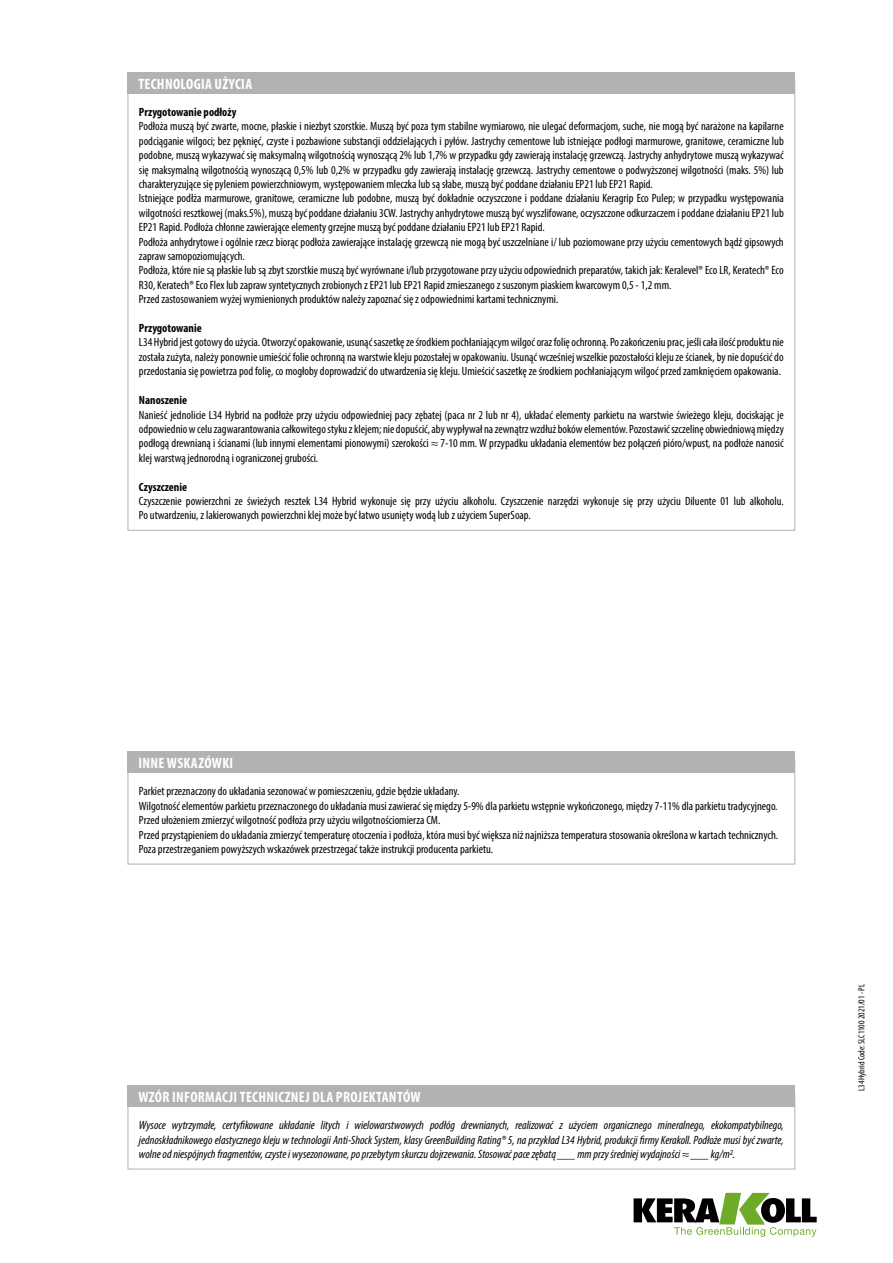
<style>
.page{position:relative;width:893px;height:1263px;background:#fff}
.page>*{position:absolute;margin:0;border:0;box-sizing:border-box;transform-origin:0 0}
.t1{font:700 condensed 15px "Myriad Pro";letter-spacing:.02em;color:#fff}
.t2{font:condensed 12px/14.4px "Myriad Pro";color:#000}
.t3{font:italic condensed 12px/14.4px "Myriad Pro";color:#000;text-align:justify}
.t4{font:700 condensed 12px "Myriad Pro";color:#000}
.t5{font:condensed 9px "Myriad Pro";color:#000}
</style>
<div class="page">
<svg style="left:634px;top:1193px;width:183px;height:44px"></svg>
<div style="left:128px;top:72px;width:667px;height:22px;background:#b3b2b2"></div>
<div style="left:128px;top:1094px;width:667px;height:75px;border:1px solid #b3b2b2"></div>
<div style="left:128px;top:1085px;width:667px;height:22px;background:#b3b2b2"></div>
<div style="left:128px;top:760px;width:667px;height:104px;border:1px solid #b3b2b2"></div>
<div style="left:128px;top:752px;width:667px;height:21px;background:#b3b2b2"></div>
<p class="t1" style="left:138px;top:74px;width:115px">TECHNOLOGIA UŻYCIA</p>
<p class="t4" style="left:139px;top:105px;width:99px">Przygotowanie podłoży</p>
<p class="t2" style="left:139px;top:119px;width:646px">Podłoża muszą być zwarte, mocne, płaskie i niezbyt szorstkie. Muszą być poza tym stabilne wymiarowo, nie ulegać deformacjom, suche, nie mogą być narażone na kapilarne podciąganie wilgoci; bez pęknięć, czyste i pozbawione substancji oddzielających i pyłów. Jastrychy cementowe lub istniejące podłogi marmurowe, granitowe, ceramiczne lub podobne, muszą wykazywać się maksymalną wilgotnością wynoszącą 2% lub 1,7% w przypadku gdy zawierają instalację grzewczą. Jastrychy anhydrytowe muszą wykazywać się maksymalną wilgotnością wynoszącą 0,5% lub 0,2% w przypadku gdy zawierają instalację grzewczą. Jastrychy cementowe o podwyższonej wilgotności (maks. 5%) lub charakteryzujące się pyleniem powierzchniowym, występowaniem mleczka lub są słabe, muszą być poddane działaniu EP21 lub EP21 Rapid.<br>Istniejące podłża marmurowe, granitowe, ceramiczne lub podobne, muszą być dokładnie oczyszczone i poddane działaniu Keragrip Eco Pulep; w przypadku występowania wilgotności resztkowej (maks.5%), muszą być poddane działaniu 3CW. Jastrychy anhydrytowe muszą być wyszlifowane, oczyszczone odkurzaczem i poddane działaniu EP21 lub EP21 Rapid. Podłoża chłonne zawierające elementy grzejne muszą być poddane działaniu EP21 lub EP21 Rapid.<br>Podłoża anhydrytowe i ogólnie rzecz biorąc podłoża zawierające instalację grzewczą nie mogą być uszczelniane i/ lub poziomowane przy użyciu cementowych bądź gipsowych zapraw samopoziomujących.<br>Podłoża, które nie są płaskie lub są zbyt szorstkie muszą być wyrównane i/lub przygotowane przy użyciu odpowiednich preparatów, takich jak: Keralevel® Eco LR, Keratech® Eco R30, Keratech® Eco Flex lub zapraw syntetycznych zrobionych z EP21 lub EP21 Rapid zmieszanego z suszonym piaskiem kwarcowym 0,5 - 1,2 mm.<br>Przed zastosowaniem wyżej wymienionych produktów należy zapoznać się z odpowiednimi kartami technicznymi.</p>
<p class="t4" style="left:139px;top:321px;width:64px">Przygotowanie</p>
<p class="t2" style="left:139px;top:335px;width:646px;text-align:justify">L34 Hybrid jest gotowy do użycia. Otworzyć opakowanie, usunąć saszetkę ze środkiem pochłaniającym wilgoć oraz folię ochronną. Po zakończeniu prac, jeśli cała ilość produktu nie została zużyta, należy ponownie umieścić folie ochronną na warstwie kleju pozostałej w opakowaniu. Usunąć wcześniej wszelkie pozostałości kleju ze ścianek, by nie dopuścić do przedostania się powietrza pod folię, co mogłoby doprowadzić do utwardzenia się kleju. Umieścić saszetkę ze środkiem pochłaniającym wilgoć przed zamknięciem opakowania.</p>
<p class="t4" style="left:139px;top:393px;width:50px">Nanoszenie</p>
<p class="t2" style="left:139px;top:407px;width:646px;text-align:justify">Nanieść jednolicie L34 Hybrid na podłoże przy użyciu odpowiedniej pacy zębatej (paca nr 2 lub nr 4), układać elementy parkietu na warstwie świeżego kleju, dociskając je odpowiednio w celu zagwarantowania całkowitego styku z klejem; nie dopuścić, aby wypływał na zewnątrz wzdłuż boków elementów. Pozostawić szczelinę obwiedniową między podłogą drewnianą i ścianami (lub innymi elementami pionowymi) szerokości ≈ 7-10 mm. W przypadku układania elementów bez połączeń pióro/wpust, na podłoże nanosić klej warstwą jednorodną i ograniczonej grubości.</p>
<p class="t4" style="left:139px;top:479px;width:50px">Czyszczenie</p>
<p class="t2" style="left:139px;top:494px;width:646px">Czyszczenie powierzchni ze świeżych resztek L34 Hybrid wykonuje się przy użyciu alkoholu. Czyszczenie narzędzi wykonuje się przy użyciu Diluente 01 lub alkoholu.<br>Po utwardzeniu, z lakierowanych powierzchni klej może być łatwo usunięty wodą lub z użyciem SuperSoap.</p>
<p class="t1" style="left:138px;top:753px;width:97px">INNE WSKAZÓWKI</p>
<p class="t2" style="left:139px;top:784px;width:641px">Parkiet przeznaczony do układania sezonować w pomieszczeniu, gdzie będzie układany.<br>Wilgotność elementów parkietu przeznaczonego do układania musi zawierać się między 5-9% dla parkietu wstępnie wykończonego, między 7-11% dla parkietu tradycyjnego.<br>Przed ułożeniem zmierzyć wilgotność podłoża przy użyciu wilgotnościomierza CM.<br>Przed przystąpieniem do układania zmierzyć temperaturę otoczenia i podłoża, która musi być większa niż najniższa temperatura stosowania określona w kartach technicznych.<br>Poza przestrzeganiem powyższych wskazówek przestrzegać także instrukcji producenta parkietu.</p>
<p class="t1" style="left:138px;top:1087px;width:284px">WZÓR INFORMACJI TECHNICZNEJ DLA PROJEKTANTÓW</p>
<p class="t3" style="left:139px;top:1118px;width:646px">Wysoce wytrzymałe, certyfikowane układanie litych i wielowarstwowych podłóg drewnianych, realizować z użyciem organicznego mineralnego, ekokompatybilnego, jednoskładnikowego elastycznego kleju w technologii Anti-Shock System, klasy GreenBuilding Rating® 5, na przykład L34 Hybrid, produkcji firmy Kerakoll. Podłoże musi być zwarte, wolne od niespójnych fragmentów, czyste i wysezonowane, po przebytym skurczu dojrzewania. Stosować pace zębatą ___ mm przy średniej wydajności ≈ ___ kg/m2.</p>
<p class="t5" style="left:856px;top:1091px;width:109px;rotate:-90deg">L34Hybrid Code: SLC1100 2021/01 - PL</p>
</div>
